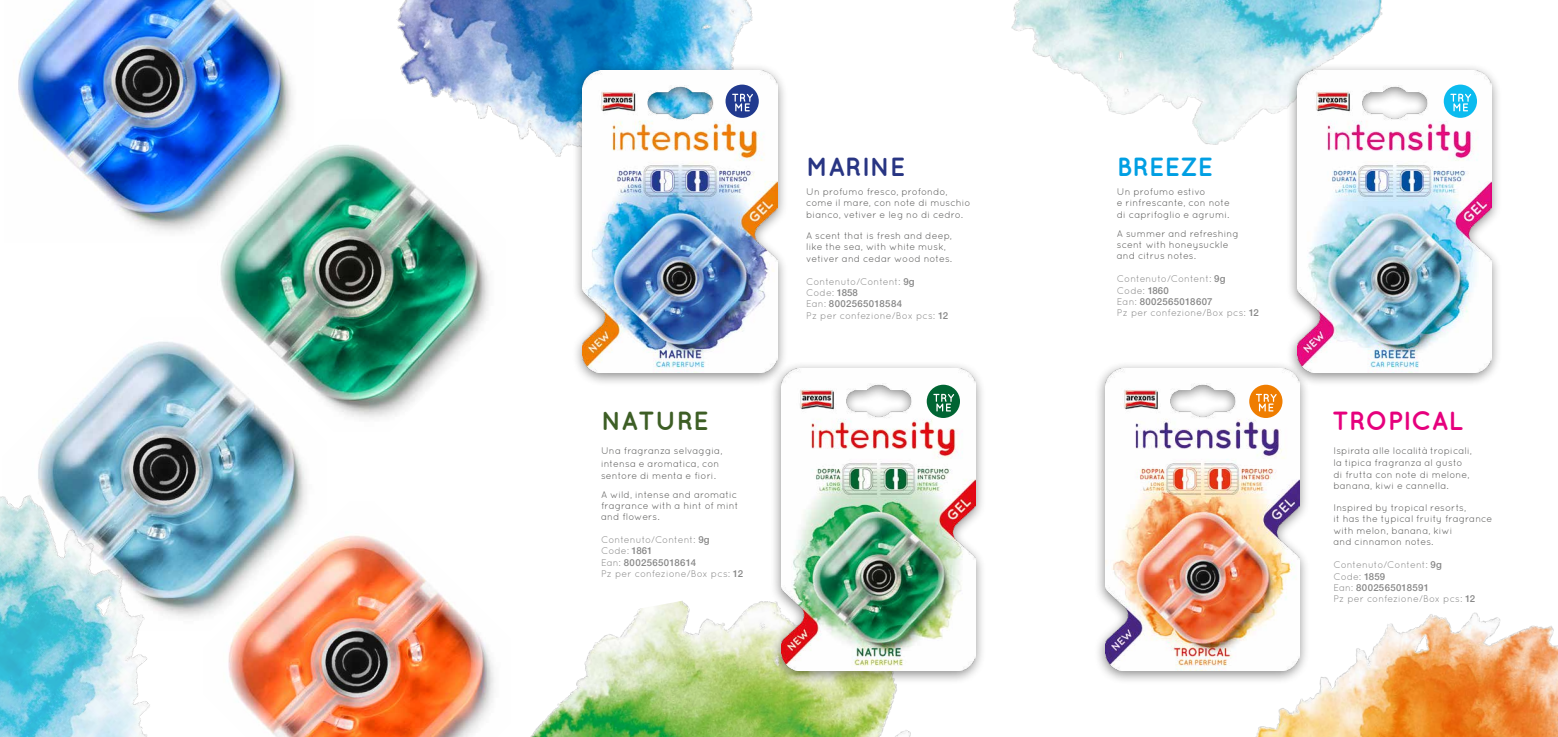
<style>
.page{position:relative;width:1558px;height:737px;background:#fff}
.page>*{position:absolute;margin:0;border:0;box-sizing:border-box;transform-origin:0 0}
.t1{font:700 26.25px "Quicksand";color:#e6007d}
.t2{font:700 26.25px "Quicksand";color:#3d5e25}
.t3{font:700 26.25px "Quicksand";color:#283583}
.t4{font:700 26.25px "Quicksand";color:#009fe3}
.t5{font:9.62px/11.4px "Quicksand";letter-spacing:.005em;color:#575756}
.t6{font:9.62px/11.4px "Quicksand";color:#878787}
.t7{font:500 9.62px "Helvetica Neue LT Std";letter-spacing:.035em;color:#878787}
.s1{font-family:"Helvetica Neue LT Std";font-weight:500}
.s2{font-family:"Quicksand";font-weight:400}
</style>
<div class="page">
<img style="left:1011px;top:0;width:372px;height:145px">
<img style="left:0;top:496px;width:150px;height:241px">
<img style="left:396px;top:0;width:357px;height:157px">
<img style="left:530px;top:601px;width:381px;height:136px">
<img style="left:1256px;top:612px;width:302px;height:125px">
<img style="left:18px;top:0;width:275px;height:232px">
<img style="left:2px;top:341px;width:305px;height:289px">
<img style="left:203px;top:501px;width:291px;height:236px">
<img style="left:198px;top:119px;width:307px;height:312px">
<div style="left:1286px;top:63px;width:216px;height:324px;background:#000;opacity:.45"></div>
<img style="left:1297px;top:70px;width:194px;height:302px">
<div style="left:1443px;top:85px;width:34px;height:33px;background:#0bbbef;border-radius:50%"></div>
<svg style="left:1450px;top:94px;width:21px;height:17px"></svg>
<div style="left:1094px;top:361px;width:216px;height:324px;background:#000;opacity:.45"></div>
<img style="left:1105px;top:368px;width:194px;height:302px">
<div style="left:1249px;top:385px;width:33px;height:33px;background:#ef7d00;border-radius:50%"></div>
<svg style="left:1256px;top:394px;width:20px;height:17px"></svg>
<div style="left:770px;top:361px;width:216px;height:324px;background:#000;opacity:.45"></div>
<img style="left:781px;top:368px;width:194px;height:302px">
<svg style="left:926px;top:384px;width:34px;height:34px"></svg>
<svg style="left:933px;top:394px;width:21px;height:17px"></svg>
<div style="left:572px;top:63px;width:216px;height:324px;background:#000;opacity:.45"></div>
<img style="left:583px;top:70px;width:194px;height:302px">
<div style="left:725px;top:85px;width:34px;height:33px;background:#213a8f;border-radius:50%"></div>
<svg style="left:732px;top:94px;width:21px;height:17px"></svg>
<h1 class="t3" style="left:806px;top:151px;width:101px">MARINE</h1>
<p class="t5" style="left:806px;top:186px;width:166px">Un profumo fresco, profondo, come il mare, con note di muschio bianco, vetiver e leg no di cedro.</p>
<p class="t5" style="left:806px;top:230px;width:147px">A scent that is fresh and deep, like the sea, with white musk, vetiver and cedar wood notes.</p>
<p class="t6" style="left:806px;top:275px;width:110px">Contenuto/Content: <span class="s1">9g<br></span>Code: <span class="s1">1858</span></p>
<p class="t7" style="left:806px;top:298px;width:97px"><span class="s2">Ean:</span> 8002565018584</p>
<p class="t6" style="left:806px;top:309px;width:143px">Pz per confezione/Box pcs: <span class="s1">12</span></p>
<h1 class="t4" style="left:1117px;top:151px;width:98px">BREEZE</h1>
<p class="t5" style="left:1117px;top:186px;width:115px">Un profumo estivo<br>e rinfrescante, con note di caprifoglio e agrumi.</p>
<p class="t5" style="left:1117px;top:227px;width:123px">A summer and refreshing scent with honeysuckle and citrus notes.</p>
<p class="t6" style="left:1117px;top:273px;width:110px">Contenuto/Content: <span class="s1">9g<br></span>Code: <span class="s1">1860</span></p>
<p class="t7" style="left:1117px;top:296px;width:97px"><span class="s2">Ean:</span> 8002565018607</p>
<p class="t6" style="left:1117px;top:307px;width:143px">Pz per confezione/Box pcs: <span class="s1">12</span></p>
<h1 class="t2" style="left:601px;top:405px;width:109px">NATURE</h1>
<h1 class="t1" style="left:1332px;top:405px;width:133px">TROPICAL</h1>
<p class="t5" style="left:601px;top:445px;width:123px;line-height:12.1px">Una fragranza selvaggia, intensa e aromatica, con sentore di menta e fiori.</p>
<p class="t5" style="left:601px;top:488px;width:139px">A wild, intense and aromatic fragrance with a hint of mint and flowers.</p>
<p class="t6" style="left:601px;top:534px;width:110px">Contenuto/Content: <span class="s1">9g<br></span>Code: <span class="s1">1861</span></p>
<p class="t7" style="left:601px;top:556px;width:96px"><span class="s2">Ean:</span> 8002565018614</p>
<p class="t6" style="left:601px;top:568px;width:143px">Pz per confezione/Box pcs: <span class="s1">12</span></p>
<p class="t5" style="left:1333px;top:445px;width:140px">Ispirata alle località tropicali, la tipica fragranza al gusto di frutta con note di melone, banana, kiwi e cannella.</p>
<p class="t5" style="left:1333px;top:501px;width:161px">Inspired by tropical resorts,<br>it has the typical fruity fragrance with melon, banana, kiwi<br>and cinnamon notes.</p>
<p class="t6" style="left:1333px;top:559px;width:110px">Contenuto/Content: <span class="s1">9g<br></span>Code: <span class="s1">1859</span></p>
<p class="t7" style="left:1333px;top:582px;width:97px"><span class="s2">Ean:</span> 8002565018591</p>
<p class="t6" style="left:1333px;top:593px;width:143px">Pz per confezione/Box pcs: <span class="s1">12</span></p>
</div>
